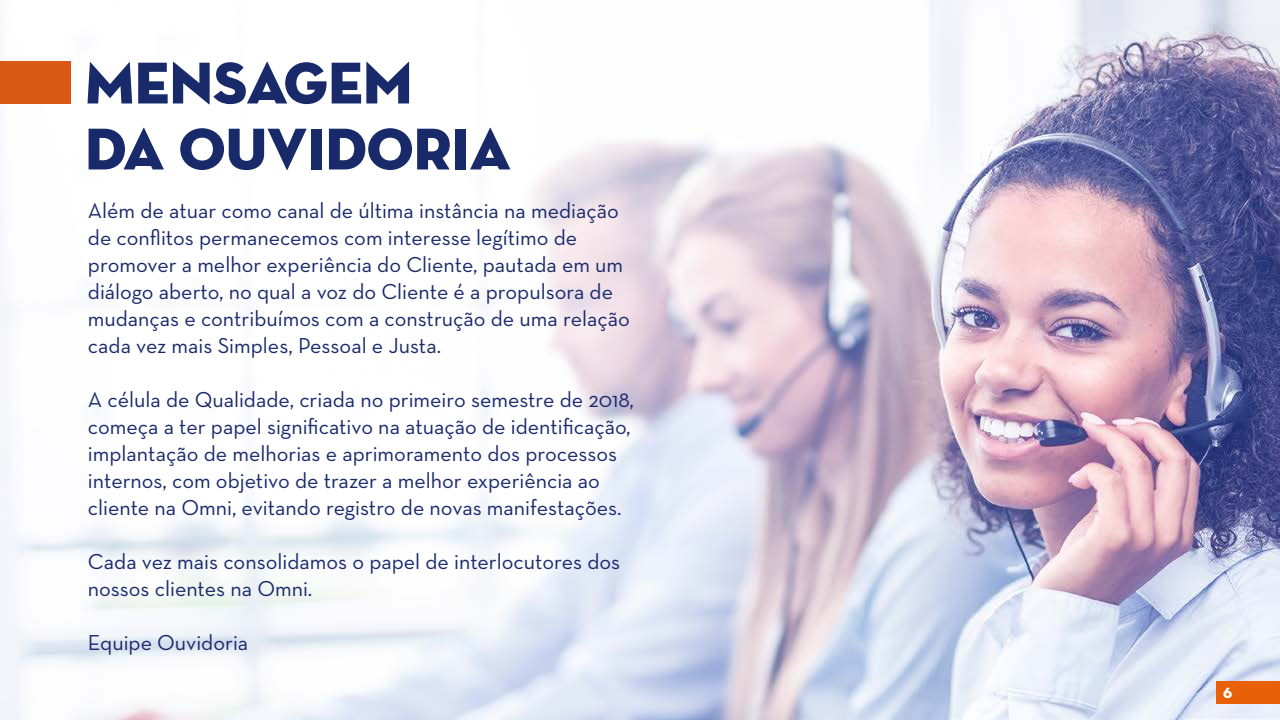
<style>
.page{position:relative;width:1280px;height:720px;background:#fff}
.page>*{position:absolute;margin:0;border:0;box-sizing:border-box;transform-origin:0 0}
.t1{font:60px/66px "Neutra Disp Titling";color:#192a6b}
.t2{font:22px/27px "Neutra Text";color:#192a6b}
.t3{font:15px "Neutra Disp Titling";color:#fff}
</style>
<div class="page">
<img style="left:0;top:0;width:1280px;height:720px">
<div style="left:0;top:61px;width:70px;height:43px;background:#da5914"></div>
<div style="left:1216px;top:681px;width:64px;height:23px;background:#e86109"></div>
<h1 class="t1" style="left:85px;top:50px;width:427px">MENSAGEM<br>DA OUVIDORIA</h1>
<p class="t2" style="left:88px;top:197px;width:543px">Além de atuar como canal de última instância na mediação de conflitos permanecemos com interesse legítimo de promover a melhor experiência do Cliente, pautada em um diálogo aberto, no qual a voz do Cliente é a propulsora de mudanças e contribuímos com a construção de uma relação cada vez mais Simples, Pessoal e Justa.</p>
<p class="t2" style="left:88px;top:386px;width:548px">A célula de Qualidade, criada no primeiro semestre de 2018, começa a ter papel significativo na atuação de identificação, implantação de melhorias e aprimoramento dos processos internos, com objetivo de trazer a melhor experiência ao cliente na Omni, evitando registro de novas manifestações.</p>
<p class="t2" style="left:88px;top:548px;width:534px">Cada vez mais consolidamos o papel de interlocutores dos nossos clientes na Omni.</p>
<p class="t2" style="left:88px;top:629px;width:162px">Equipe Ouvidoria</p>
<p class="t3" style="left:1223px;top:683px;width:11px">6</p>
</div>
